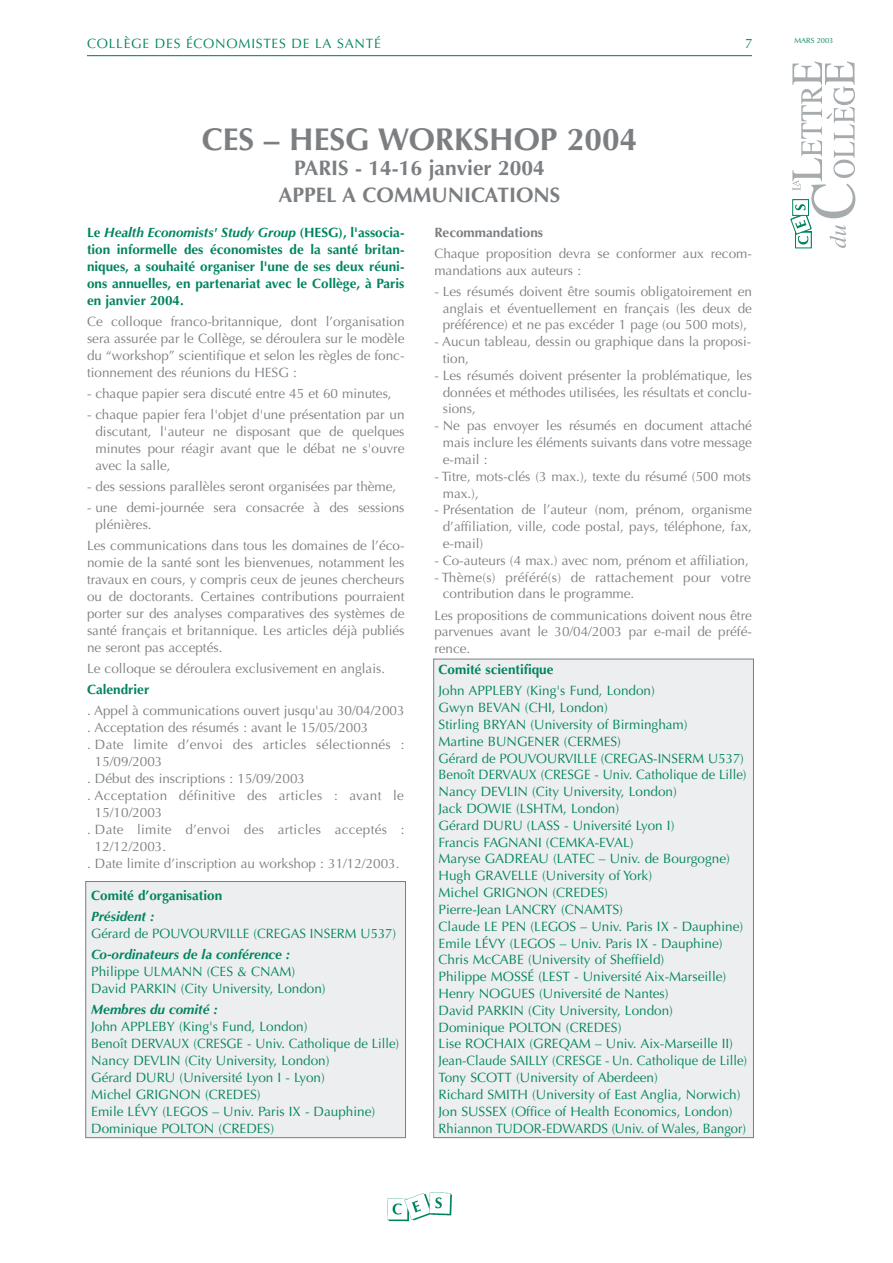
<style>
.page{position:relative;width:893px;height:1263px;background:#fff}
.page>*{position:absolute;margin:0;border:0;box-sizing:border-box;transform-origin:0 0}
.t1{font:700 31.5px "Optima";color:#7b7f82}
.t2{font:700 21px/26.7px "Optima";color:#7b7f82;text-align:center}
.t3{font:13.5px/16.8px "Optima";color:#7b7f82;text-align:justify}
.t4{font:13.5px/16.8px "Optima";color:#008460}
.t5{font:700 13.5px/17px "Optima";color:#008460;text-align:justify}
.t6{font:13.5px "Optima";letter-spacing:.02em;color:#7b7f82}
.t7{font:italic 700 13.5px "Optima";color:#008460}
.t8{font:13.5px "Optima";letter-spacing:.055em;color:#008460}
.t9{font:700 13.5px "Optima";color:#7b7f82}
.t10{font:7.5px "Optima";color:#008460}
.s1{font-style:italic}
</style>
<div class="page">
<div style="left:86px;top:882px;width:319px;height:256px;background:#edeeef"></div>
<div style="left:85px;top:881px;width:321px;height:257px;border:1px solid #7b7f82"></div>
<div style="left:433px;top:659px;width:320px;height:479px;background:#edeeef"></div>
<div style="left:433px;top:659px;width:320px;height:479px;border:1px solid #7b7f82"></div>
<img style="left:387px;top:1192px;width:65px;height:30px">
<hr style="left:87px;top:55px;width:665px;height:1px;background:#008460">
<svg style="left:790px;top:61px;width:65px;height:187px"></svg>
<p class="t8" style="left:87px;top:38px;width:295px">COLLÈGE DES ÉCONOMISTES DE LA SANTÉ</p>
<p class="t4" style="left:745px;top:36px;width:9px">7</p>
<p class="t10" style="left:794px;top:38px;width:40px">MARS 2003</p>
<h1 class="t1" style="left:202px;top:126px;width:437px">CES – HESG WORKSHOP 2004</h1>
<h2 class="t2" style="left:278px;top:157px;width:283px">PARIS - 14-16 janvier 2004<br>APPEL A COMMUNICATIONS</h2>
<p class="t5" style="left:87px;top:225px;width:319px">Le <span class="s1">Health Economists' Study Group</span> (HESG), l'associa&shy;tion informelle des économistes de la santé britan&shy;niques, a souhaité organiser l'une de ses deux réuni&shy;ons annuelles, en partenariat avec le Collège, à Paris en janvier 2004.</p>
<p class="t3" style="left:87px;top:314px;width:319px">Ce colloque franco-britannique, dont l’organisation sera assurée par le Collège, se déroulera sur le modèle du “workshop” scientifique et selon les règles de fonc&shy;tionnement des réunions du HESG :</p>
<p class="t3" style="left:87px;top:386px;width:306px">- chaque papier sera discuté entre 45 et 60 minutes,</p>
<p class="t3" style="left:95px;top:407px;width:310px;text-indent:-8px">- chaque papier fera l'objet d'une présentation par un discutant, l'auteur ne disposant que de quelques minutes pour réagir avant que le débat ne s'ouvre avec la salle,</p>
<p class="t3" style="left:87px;top:479px;width:311px">- des sessions parallèles seront organisées par thème,</p>
<p class="t3" style="left:95px;top:500px;width:310px;text-indent:-8px">- une demi-journée sera consacrée à des sessions plénières.</p>
<p class="t3" style="left:87px;top:538px;width:319px">Les communications dans tous les domaines de l’éco&shy;nomie de la santé sont les bienvenues, notamment les travaux en cours, y compris ceux de jeunes chercheurs ou de doctorants. Certaines contributions pourraient porter sur des analyses comparatives des systèmes de santé français et britannique. Les articles déjà publiés ne seront pas acceptés.</p>
<p class="t3" style="left:87px;top:661px;width:299px">Le colloque se déroulera exclusivement en anglais.</p>
<p class="t5" style="left:87px;top:682px;width:64px">Calendrier</p>
<p class="t3" style="left:87px;top:704px;width:319px">. Appel à communications ouvert jusqu'au 30/04/2003</p>
<p class="t3" style="left:87px;top:721px;width:283px">. Acceptation des résumés : avant le 15/05/2003</p>
<p class="t6" style="left:87px;top:739px;width:319px">. Date limite d’envoi des articles sélectionnés :</p>
<p class="t3" style="left:95px;top:755px;width:69px">15/09/2003</p>
<p class="t3" style="left:87px;top:771px;width:219px">. Début des inscriptions : 15/09/2003</p>
<p class="t6" style="left:87px;top:790px;width:318px">. Acceptation définitive des articles : avant le</p>
<p class="t3" style="left:95px;top:805px;width:69px">15/10/2003</p>
<p class="t6" style="left:87px;top:824px;width:319px">. Date limite d’envoi des articles acceptés :</p>
<p class="t3" style="left:95px;top:839px;width:73px">12/12/2003.</p>
<p class="t3" style="left:87px;top:856px;width:314px">. Date limite d’inscription au workshop : 31/12/2003.</p>
<p class="t5" style="left:91px;top:888px;width:132px">Comité d’organisation</p>
<p class="t7" style="left:91px;top:911px;width:65px">Président :</p>
<p class="t4" style="left:91px;top:926px;width:306px">Gérard de POUVOURVILLE (CREGAS INSERM U537)</p>
<p class="t7" style="left:91px;top:949px;width:201px">Co-ordinateurs de la conférence :</p>
<p class="t4" style="left:91px;top:964px;width:236px">Philippe ULMANN (CES &amp; CNAM)<br>David PARKIN (City University, London)</p>
<p class="t7" style="left:91px;top:1004px;width:128px">Membres du comité :</p>
<p class="t4" style="left:91px;top:1019px;width:309px">John APPLEBY (King's Fund, London)<br>Benoît DERVAUX (CRESGE - Univ. Catholique de Lille)<br>Nancy DEVLIN (City University, London)<br>Gérard DURU (Université Lyon I - Lyon)<br>Michel GRIGNON (CREDES)<br>Emile LÉVY (LEGOS – Univ. Paris IX - Dauphine)<br>Dominique POLTON (CREDES)</p>
<p class="t9" style="left:434px;top:227px;width:110px">Recommandations</p>
<p class="t3" style="left:434px;top:246px;width:319px">Chaque proposition devra se conformer aux recom&shy;mandations aux auteurs :</p>
<p class="t3" style="left:443px;top:284px;width:310px;text-indent:-8px">- Les résumés doivent être soumis obligatoirement en anglais et éventuellement en français (les deux de préférence) et ne pas excéder 1 page (ou 500 mots),</p>
<p class="t3" style="left:443px;top:335px;width:310px;text-indent:-8px">- Aucun tableau, dessin ou graphique dans la proposi&shy;tion,</p>
<p class="t3" style="left:443px;top:368px;width:310px;text-indent:-8px">- Les résumés doivent présenter la problématique, les données et méthodes utilisées, les résultats et conclu&shy;sions,</p>
<p class="t3" style="left:443px;top:419px;width:310px;text-indent:-8px">- Ne pas envoyer les résumés en document attaché mais inclure les éléments suivants dans votre message e-mail :</p>
<p class="t3" style="left:443px;top:469px;width:309px;text-indent:-8px">- Titre, mots-clés (3 max.), texte du résumé (500 mots max.),</p>
<p class="t3" style="left:443px;top:503px;width:310px;text-indent:-8px">- Présentation de l’auteur (nom, prénom, organisme d’affiliation, ville, code postal, pays, téléphone, fax, e-mail)</p>
<p class="t3" style="left:434px;top:553px;width:316px">- Co-auteurs (4 max.) avec nom, prénom et affiliation,</p>
<p class="t3" style="left:443px;top:570px;width:309px;text-indent:-8px">- Thème(s) préféré(s) de rattachement pour votre contribution dans le programme.</p>
<p class="t3" style="left:434px;top:608px;width:319px">Les propositions de communications doivent nous être parvenues avant le 30/04/2003 par e-mail de préfé&shy;rence.</p>
<p class="t5" style="left:438px;top:662px;width:116px">Comité scientifique</p>
<p class="t4" style="left:438px;top:684px;width:310px">John APPLEBY (King's Fund, London)<br>Gwyn BEVAN (CHI, London)<br>Stirling BRYAN (University of Birmingham)<br>Martine BUNGENER (CERMES)<br>Gérard de POUVOURVILLE (CREGAS-INSERM U537)<br>Benoît DERVAUX (CRESGE - Univ. Catholique de Lille)<br>Nancy DEVLIN (City University, London)<br>Jack DOWIE (LSHTM, London)<br>Gérard DURU (LASS - Université Lyon I)<br>Francis FAGNANI (CEMKA-EVAL)<br>Maryse GADREAU (LATEC – Univ. de Bourgogne)<br>Hugh GRAVELLE (University of York)<br>Michel GRIGNON (CREDES)<br>Pierre-Jean LANCRY (CNAMTS)<br>Claude LE PEN (LEGOS – Univ. Paris IX - Dauphine)<br>Emile LÉVY (LEGOS – Univ. Paris IX - Dauphine)<br>Chris McCABE (University of Sheffield)<br>Philippe MOSSÉ (LEST - Université Aix-Marseille)<br>Henry NOGUES (Université de Nantes)<br>David PARKIN (City University, London)<br>Dominique POLTON (CREDES)<br>Lise ROCHAIX (GREQAM – Univ. Aix-Marseille II)<br>Jean-Claude SAILLY (CRESGE - Un. Catholique de Lille)<br>Tony SCOTT (University of Aberdeen)<br>Richard SMITH (University of East Anglia, Norwich)<br>Jon SUSSEX (Office of Health Economics, London)<br>Rhiannon TUDOR-EDWARDS (Univ. of Wales, Bangor)</p>
</div>
